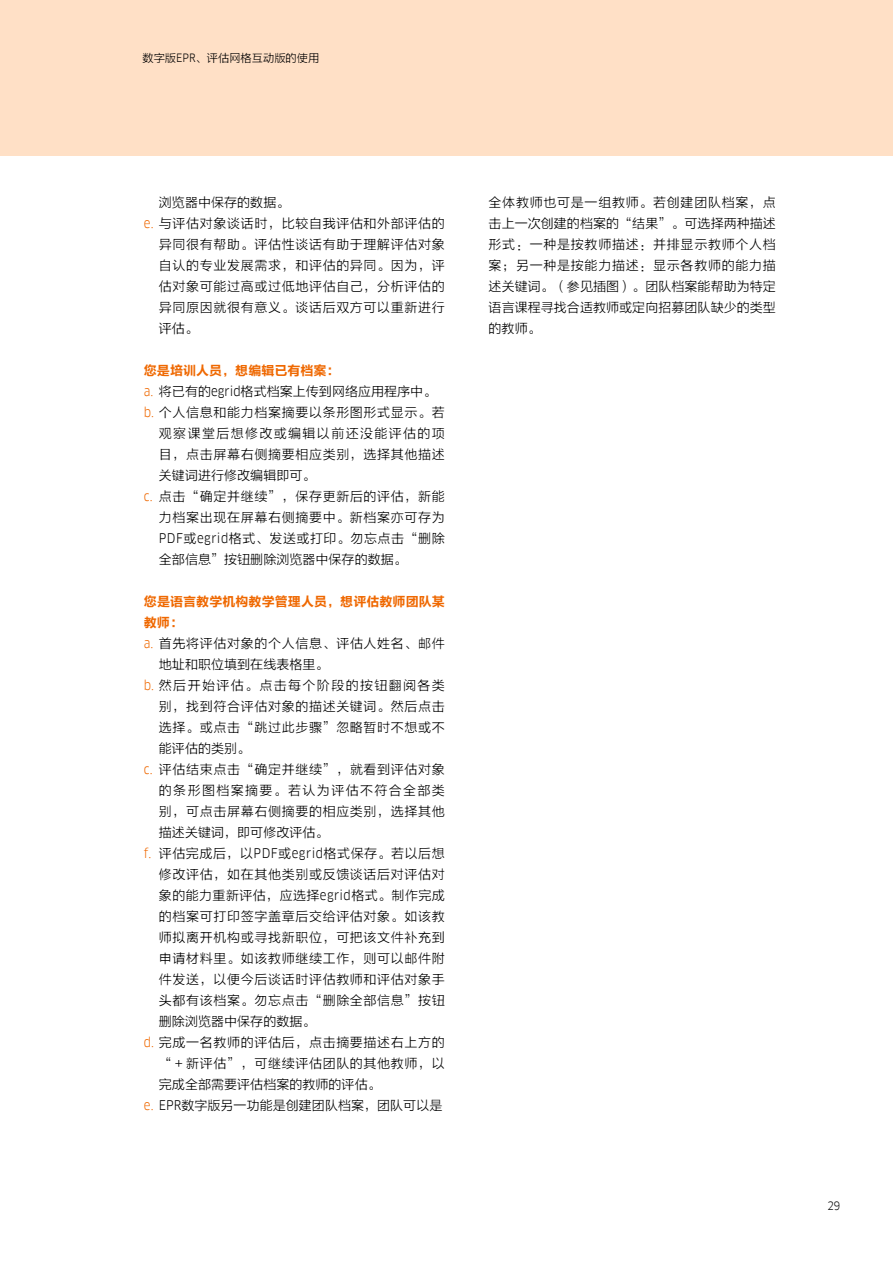
<style>
.page{position:relative;width:893px;height:1263px;background:#fff}
.page>*{position:absolute;margin:0;border:0;box-sizing:border-box;transform-origin:0 0}
.t1{font:13.05px/21px "FZLTXHK";letter-spacing:.045em;color:#000;text-align:justify}
.t2{font:13.05px "FZLTXHK";color:#000}
.t3{font:13.05px "FZLTXHK";letter-spacing:.1em;color:#000}
.t4{font:13.05px/21px "FZLTCHJW GB1 0";letter-spacing:.005em;color:#ef6800}
.t5{font:11.25px "FZLTXHK";color:#000}
.t6{font:11.25px "Goethe FF Clan";color:#000}
.s1{font-family:"Goethe FF Clan"}
.s2{font-family:"Goethe FF Clan";color:#ef6800}
</style>
<div class="page">
<div style="left:0;top:0;width:893px;height:155px;background:#ffe0c6"></div>
<p class="t5" style="left:142px;top:52px;width:178px">数字版<span class="s1">EPR</span>、评估网格互动版的使用</p>
<p class="t2" style="left:159px;top:195px;width:132px">浏览器中保存的数据。</p>
<p class="t1" style="left:144px;top:213px;width:302px"><span class="s2">e.</span> 与评估对象谈话时，比较自我评估和外部评估的</p>
<p class="t1" style="left:159px;top:234px;width:287px">异同很有帮助。评估性谈话有助于理解评估对象</p>
<p class="t1" style="left:159px;top:255px;width:287px">自认的专业发展需求，和评估的异同。因为，评</p>
<p class="t1" style="left:159px;top:276px;width:287px">估对象可能过高或过低地评估自己，分析评估的</p>
<p class="t1" style="left:159px;top:297px;width:287px">异同原因就很有意义。谈话后双方可以重新进行</p>
<p class="t1" style="left:159px;top:318px;width:41px">评估。</p>
<p class="t4" style="left:144px;top:360px;width:197px">您是培训人员，想编辑已有档案：</p>
<p class="t2" style="left:144px;top:384px;width:294px"><span class="s2">a.</span> 将已有的<span class="s1">egrid</span>格式档案上传到网络应用程序中。</p>
<p class="t1" style="left:144px;top:402px;width:302px"><span class="s2">b.</span> 个人信息和能力档案摘要以条形图形式显示。若</p>
<p class="t3" style="left:159px;top:426px;width:287px">观察课堂后想修改或编辑以前还没能评估的项</p>
<p class="t1" style="left:159px;top:444px;width:287px">目，点击屏幕右侧摘要相应类别，选择其他描述</p>
<p class="t2" style="left:159px;top:468px;width:158px">关键词进行修改编辑即可。</p>
<p class="t1" style="left:144px;top:486px;width:302px"><span class="s2">c.</span> 点击“确定并继续”，保存更新后的评估，新能</p>
<p class="t1" style="left:159px;top:507px;width:287px">力档案出现在屏幕右侧摘要中。新档案亦可存为</p>
<p class="t1" style="left:159px;top:528px;width:287px"><span class="s1">PDF</span>或<span class="s1">egrid</span>格式、发送或打印。勿忘点击“删除</p>
<p class="t2" style="left:159px;top:552px;width:249px">全部信息”按钮删除浏览器中保存的数据。</p>
<p class="t4" style="left:144px;top:591px;width:303px">您是语言教学机构教学管理人员，想评估教师团队某教师：</p>
<p class="t1" style="left:144px;top:633px;width:302px"><span class="s2">a.</span> 首先将评估对象的个人信息、评估人姓名、邮件</p>
<p class="t2" style="left:159px;top:657px;width:171px">地址和职位填到在线表格里。</p>
<p class="t3" style="left:144px;top:678px;width:302px"><span class="s2">b.</span> 然后开始评估。点击每个阶段的按钮翻阅各类</p>
<p class="t1" style="left:159px;top:696px;width:287px">别，找到符合评估对象的描述关键词。然后点击</p>
<p class="t1" style="left:159px;top:717px;width:287px">选择。或点击“跳过此步骤”忽略暂时不想或不</p>
<p class="t1" style="left:159px;top:738px;width:93px">能评估的类别。</p>
<p class="t1" style="left:144px;top:759px;width:302px"><span class="s2">c.</span> 评估结束点击“确定并继续”，就看到评估对象</p>
<p class="t3" style="left:159px;top:783px;width:287px">的条形图档案摘要。若认为评估不符合全部类</p>
<p class="t1" style="left:159px;top:801px;width:287px">别，可点击屏幕右侧摘要的相应类别，选择其他</p>
<p class="t2" style="left:159px;top:825px;width:171px">描述关键词，即可修改评估。</p>
<p class="t1" style="left:144px;top:843px;width:302px"><span class="s2">f.</span> 评估完成后，以<span class="s1">PDF</span>或<span class="s1">egrid</span>格式保存。若以后想</p>
<p class="t1" style="left:159px;top:864px;width:287px">修改评估，如在其他类别或反馈谈话后对评估对</p>
<p class="t1" style="left:159px;top:885px;width:287px">象的能力重新评估，应选择<span class="s1">egrid</span>格式。制作完成</p>
<p class="t1" style="left:159px;top:906px;width:287px">的档案可打印签字盖章后交给评估对象。如该教</p>
<p class="t1" style="left:159px;top:927px;width:287px">师拟离开机构或寻找新职位，可把该文件补充到</p>
<p class="t1" style="left:159px;top:948px;width:287px">申请材料里。如该教师继续工作，则可以邮件附</p>
<p class="t1" style="left:159px;top:969px;width:287px">件发送，以便今后谈话时评估教师和评估对象手</p>
<p class="t1" style="left:159px;top:990px;width:287px">头都有该档案。勿忘点击“删除全部信息”按钮</p>
<p class="t2" style="left:159px;top:1014px;width:158px">删除浏览器中保存的数据。</p>
<p class="t1" style="left:144px;top:1032px;width:302px"><span class="s2">d.</span> 完成一名教师的评估后，点击摘要描述右上方的</p>
<p class="t1" style="left:159px;top:1053px;width:287px">“＋新评估”，可继续评估团队的其他教师，以</p>
<p class="t2" style="left:159px;top:1077px;width:223px">完成全部需要评估档案的教师的评估。</p>
<p class="t2" style="left:144px;top:1098px;width:300px"><span class="s2">e.</span> <span class="s1">EPR</span>数字版另一功能是创建团队档案，团队可以是</p>
<p class="t1" style="left:489px;top:192px;width:289px">全体教师也可是一组教师。若创建团队档案，点击上一次创建的档案的“结果”。可选择两种描述形式：一种是按教师描述：并排显示教师个人档案；另一种是按能力描述：显示各教师的能力描述关键词。（参见插图）。团队档案能帮助为特定语言课程寻找合适教师或定向招募团队缺少的类型的教师。</p>
<p class="t6" style="left:827px;top:1199px;width:14px">29</p>
</div>
